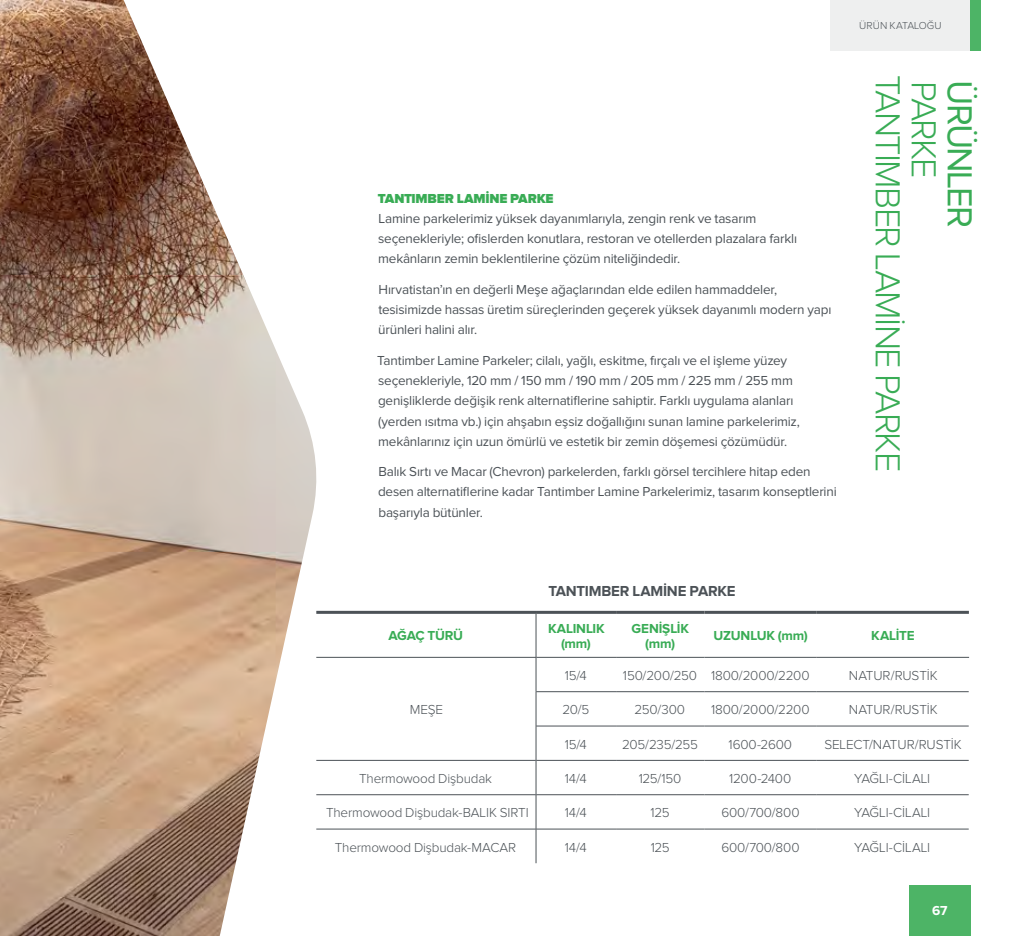
<style>
.page{position:relative;width:1021px;height:936px;background:#fff}
.page>*{position:absolute;margin:0;border:0;box-sizing:border-box;transform-origin:0 0}
.t1{font:300 36px "Proxima Nova";letter-spacing:-.045em;color:#39ac55}
.t2{font:36px "Proxima Nova";letter-spacing:-.05em;color:#39ac55}
.t3{font:700 15px "Proxima Nova";letter-spacing:-.015em;color:#4c5257}
.t4{font:13.5px/20.2px "Proxima Nova";letter-spacing:-.015em;color:#4c5257}
.t5{font:300 13.5px "Proxima Nova";letter-spacing:-.01em;color:#4c5257}
.t6{font:700 13.5px/15px "Proxima Nova";letter-spacing:-.015em;color:#39ac55;text-align:center}
.t7{font:900 13.5px "Proxima Nova";letter-spacing:-.015em;color:#39ac55}
.t8{font:700 13.5px "Proxima Nova";color:#fff}
.t9{font:300 10.5px "Proxima Nova";color:#4c5257}
</style>
<div class="page">
<img style="left:0;top:0;width:318px;height:935px">
<svg style="left:536px;top:658px;width:433px;height:206px"></svg>
<hr style="left:615px;top:657px;width:2px;height:34px;background:#fff">
<hr style="left:703px;top:657px;width:2px;height:34px;background:#fff">
<hr style="left:816px;top:657px;width:1px;height:34px;background:#fff">
<hr style="left:615px;top:692px;width:2px;height:33px;background:#fff">
<hr style="left:703px;top:692px;width:2px;height:33px;background:#fff">
<hr style="left:816px;top:692px;width:1px;height:33px;background:#fff">
<hr style="left:615px;top:726px;width:2px;height:34px;background:#fff">
<hr style="left:703px;top:726px;width:2px;height:34px;background:#fff">
<hr style="left:816px;top:726px;width:1px;height:34px;background:#fff">
<hr style="left:615px;top:760px;width:2px;height:34px;background:#fff">
<hr style="left:703px;top:760px;width:2px;height:34px;background:#fff">
<hr style="left:816px;top:760px;width:1px;height:34px;background:#fff">
<hr style="left:615px;top:794px;width:2px;height:34px;background:#fff">
<hr style="left:703px;top:794px;width:2px;height:34px;background:#fff">
<hr style="left:816px;top:794px;width:1px;height:34px;background:#fff">
<hr style="left:615px;top:829px;width:2px;height:34px;background:#fff">
<hr style="left:703px;top:829px;width:2px;height:34px;background:#fff">
<hr style="left:816px;top:829px;width:1px;height:34px;background:#fff">
<hr style="left:535px;top:613px;width:1px;height:44px;background:#4c5257">
<hr style="left:316px;top:610px;width:220px;height:3px;background:#4c5257">
<hr style="left:536px;top:610px;width:80px;height:3px;background:#4c5257">
<hr style="left:616px;top:610px;width:88px;height:3px;background:#4c5257">
<hr style="left:704px;top:610px;width:112px;height:3px;background:#4c5257">
<hr style="left:816px;top:610px;width:152px;height:3px;background:#4c5257">
<hr style="left:316px;top:657px;width:220px;height:1px;background:#4c5257">
<hr style="left:536px;top:657px;width:80px;height:1px;background:#4c5257">
<hr style="left:616px;top:657px;width:88px;height:1px;background:#4c5257">
<hr style="left:704px;top:657px;width:112px;height:1px;background:#4c5257">
<hr style="left:816px;top:657px;width:153px;height:1px;background:#4c5257">
<hr style="left:536px;top:691px;width:80px;height:1px;background:#4c5257">
<hr style="left:616px;top:691px;width:88px;height:1px;background:#4c5257">
<hr style="left:704px;top:691px;width:112px;height:1px;background:#4c5257">
<hr style="left:816px;top:691px;width:152px;height:1px;background:#4c5257">
<hr style="left:536px;top:725px;width:80px;height:1px;background:#4c5257">
<hr style="left:616px;top:725px;width:88px;height:1px;background:#4c5257">
<hr style="left:704px;top:725px;width:112px;height:1px;background:#4c5257">
<hr style="left:816px;top:725px;width:152px;height:1px;background:#4c5257">
<hr style="left:316px;top:760px;width:220px;height:1px;background:#4c5257">
<hr style="left:536px;top:760px;width:80px;height:1px;background:#4c5257">
<hr style="left:616px;top:760px;width:88px;height:1px;background:#4c5257">
<hr style="left:704px;top:760px;width:112px;height:1px;background:#4c5257">
<hr style="left:816px;top:760px;width:152px;height:1px;background:#4c5257">
<hr style="left:316px;top:794px;width:220px;height:1px;background:#4c5257">
<hr style="left:536px;top:794px;width:80px;height:1px;background:#4c5257">
<hr style="left:616px;top:794px;width:88px;height:1px;background:#4c5257">
<hr style="left:704px;top:794px;width:112px;height:1px;background:#4c5257">
<hr style="left:816px;top:794px;width:152px;height:1px;background:#4c5257">
<hr style="left:316px;top:828px;width:220px;height:1px;background:#4c5257">
<hr style="left:536px;top:828px;width:80px;height:1px;background:#4c5257">
<hr style="left:616px;top:828px;width:88px;height:1px;background:#4c5257">
<hr style="left:704px;top:828px;width:112px;height:1px;background:#4c5257">
<hr style="left:816px;top:828px;width:152px;height:1px;background:#4c5257">
<hr style="left:535px;top:657px;width:1px;height:34px;background:#4c5257">
<hr style="left:535px;top:691px;width:1px;height:35px;background:#4c5257">
<hr style="left:535px;top:726px;width:1px;height:34px;background:#4c5257">
<hr style="left:535px;top:760px;width:1px;height:34px;background:#4c5257">
<hr style="left:535px;top:794px;width:1px;height:35px;background:#4c5257">
<hr style="left:535px;top:829px;width:1px;height:34px;background:#4c5257">
<div style="left:830px;top:0;width:140px;height:51px;background:#edeeee"></div>
<div style="left:970px;top:0;width:10px;height:51px;background:#4db466"></div>
<div style="left:909px;top:885px;width:61px;height:50px;background:#4db466"></div>
<p class="t7" style="left:378px;top:192px;width:177px">TANTIMBER LAMINE PARKE</p>
<p class="t4" style="left:378px;top:209px;width:420px">Lamine parkelerimiz yüksek dayanımlarıyla, zengin renk ve tasarım seçenekleriyle; ofislerden konutlara, restoran ve otellerden plazalara farklı mekânların zemin beklentilerine çözüm niteliğindedir.</p>
<p class="t4" style="left:378px;top:280px;width:454px">Hırvatistan’ın en değerli Meşe ağaçlarından elde edilen hammaddeler, tesisimizde hassas üretim süreçlerinden geçerek yüksek dayanımlı modern yapı ürünleri halini alır.</p>
<p class="t4" style="left:377px;top:350px;width:424px">Tantimber Lamine Parkeler; cilalı, yağlı, eskitme, fırçalı ve el işleme yüzey seçenekleriyle, 120 mm / 150 mm / 190 mm / 205 mm / 225 mm / 255 mm genişliklerde değişik renk alternatiflerine sahiptir. Farklı uygulama alanları (yerden ısıtma vb.) için ahşabın eşsiz doğallığını sunan lamine parkelerimiz, mekânlarınız için uzun ömürlü ve estetik bir zemin döşemesi çözümüdür.</p>
<p class="t4" style="left:378px;top:462px;width:460px">Balık Sırtı ve Macar (Chevron) parkelerden, farklı görsel tercihlere hitap eden desen alternatiflerine kadar Tantimber Lamine Parkelerimiz, tasarım konseptlerini başarıyla bütünler.</p>
<p class="t9" style="left:859px;top:21px;width:84px">ÜRÜN KATALOĞU</p>
<h1 class="t1" style="left:904px;top:75px;width:398px;rotate:90deg">TANTIMBER LAMİNE PARKE</h1>
<h1 class="t1" style="left:940px;top:81px;width:99px;rotate:90deg">PARKE</h1>
<h1 class="t2" style="left:976px;top:80px;width:149px;rotate:90deg">ÜRÜNLER</h1>
<p class="t3" style="left:548px;top:584px;width:188px">TANTIMBER LAMİNE PARKE</p>
<p class="t6" style="left:388px;top:628px;width:76px">AĞAÇ TÜRÜ</p>
<p class="t6" style="left:548px;top:621px;width:58px">KALINLIK (mm)</p>
<p class="t6" style="left:631px;top:621px;width:59px">GENİŞLİK (mm)</p>
<p class="t6" style="left:713px;top:628px;width:96px">UZUNLUK (mm)</p>
<p class="t6" style="left:871px;top:628px;width:45px">KALİTE</p>
<p class="t5" style="left:409px;top:703px;width:35px">MEŞE</p>
<p class="t5" style="left:564px;top:669px;width:24px">15/4</p>
<p class="t5" style="left:623px;top:669px;width:188px">150/200/250 1800/2000/2200</p>
<p class="t5" style="left:849px;top:669px;width:90px">NATUR/RUSTİK</p>
<p class="t5" style="left:562px;top:703px;width:29px">20/5</p>
<p class="t5" style="left:634px;top:703px;width:52px">250/300</p>
<p class="t5" style="left:711px;top:703px;width:100px">1800/2000/2200</p>
<p class="t5" style="left:849px;top:703px;width:90px">NATUR/RUSTİK</p>
<p class="t5" style="left:564px;top:737px;width:24px">15/4</p>
<p class="t5" style="left:622px;top:737px;width:77px">205/235/255</p>
<p class="t5" style="left:728px;top:737px;width:65px">1600-2600</p>
<p class="t5" style="left:824px;top:737px;width:139px">SELECT/NATUR/RUSTİK</p>
<p class="t5" style="left:359px;top:772px;width:134px">Thermowood Dişbudak</p>
<p class="t5" style="left:565px;top:772px;width:23px">14/4</p>
<p class="t5" style="left:638px;top:772px;width:44px">125/150</p>
<p class="t5" style="left:729px;top:772px;width:64px">1200-2400</p>
<p class="t5" style="left:854px;top:772px;width:78px">YAĞLI-CİLALI</p>
<p class="t5" style="left:326px;top:806px;width:204px">Thermowood Dişbudak-BALIK SIRTI</p>
<p class="t5" style="left:565px;top:806px;width:23px">14/4</p>
<p class="t5" style="left:650px;top:806px;width:21px">125</p>
<p class="t5" style="left:721px;top:806px;width:80px">600/700/800</p>
<p class="t5" style="left:854px;top:806px;width:78px">YAĞLI-CİLALI</p>
<p class="t5" style="left:335px;top:840px;width:183px">Thermowood Dişbudak-MACAR</p>
<p class="t5" style="left:565px;top:840px;width:23px">14/4</p>
<p class="t5" style="left:650px;top:840px;width:21px">125</p>
<p class="t5" style="left:721px;top:840px;width:80px">600/700/800</p>
<p class="t5" style="left:854px;top:840px;width:78px">YAĞLI-CİLALI</p>
<p class="t8" style="left:932px;top:904px;width:17px">67</p>
</div>
